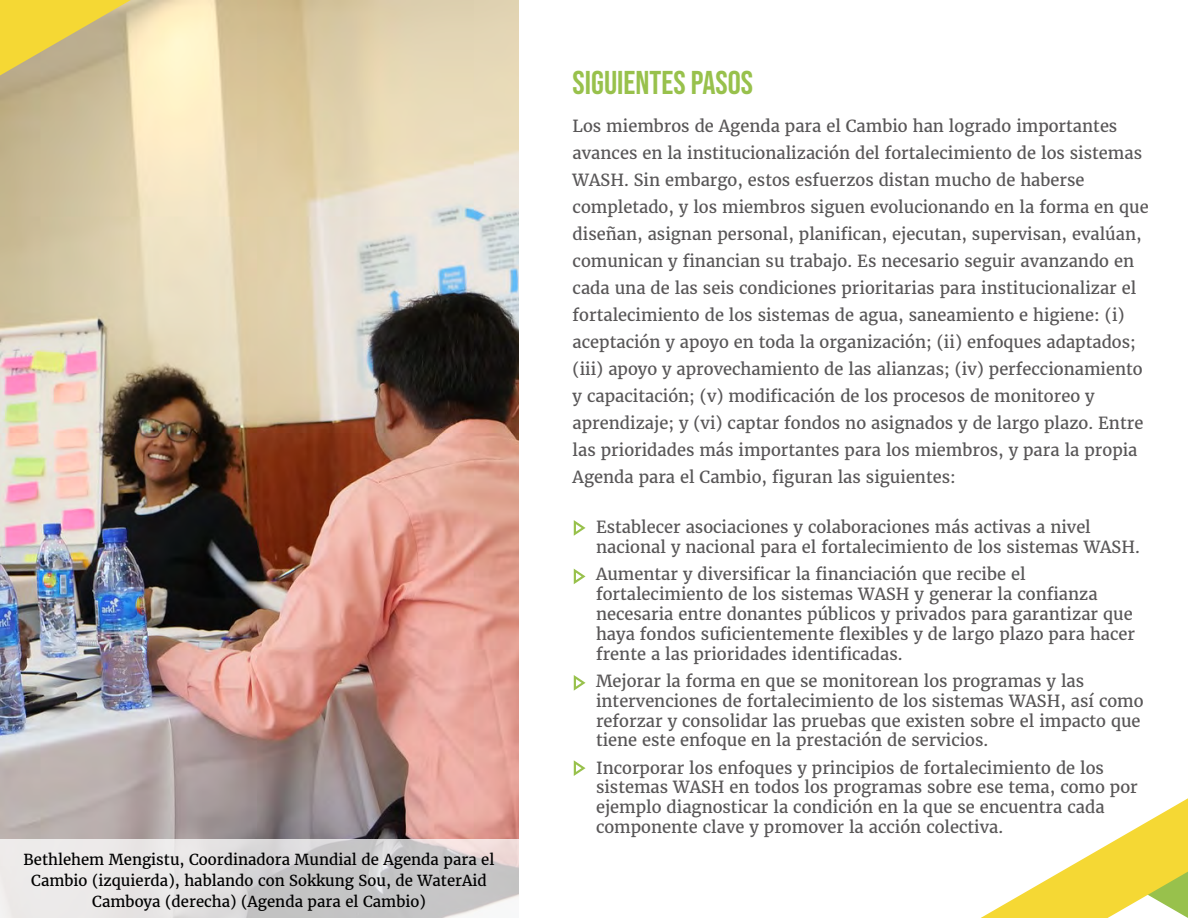
<style>
.page{position:relative;width:1188px;height:918px;background:#fff}
.page>*{position:absolute;margin:0;border:0;box-sizing:border-box;transform-origin:0 0}
.t1{font:32.85px "Bebas Neue";color:#98c14c}
.t2{font:16.5px/27px "Merriweather";color:#585657}
.t3{font:15px/21px "Merriweather";color:#000;text-align:center}
</style>
<div class="page">
<svg style="left:981px;top:799px;width:206px;height:119px"></svg>
<img style="left:0;top:0;width:518px;height:839px">
<svg style="left:0;top:0;width:131px;height:75px;background:#d9c461"></svg>
<svg style="left:574px;top:520px;width:11px;height:16px"></svg>
<svg style="left:574px;top:569px;width:11px;height:15px"></svg>
<svg style="left:574px;top:675px;width:11px;height:16px"></svg>
<svg style="left:574px;top:760px;width:11px;height:16px"></svg>
<svg style="left:0;top:839px;width:518px;height:79px;background:#dad7d8"></svg>
<p class="t3" style="left:24px;top:849px;width:472px">Bethlehem Mengistu, Coordinadora Mundial de Agenda para el<br>Cambio (izquierda), hablando con Sokkung Sou, de WaterAid<br>Camboya (derecha) (Agenda para el Cambio)</p>
<h1 class="t1" style="left:572px;top:64px;width:182px">SIGUIENTES PASOS</h1>
<p class="t2" style="left:572px;top:113px;width:577px">Los miembros de Agenda para el Cambio han logrado importantes avances en la institucionalización del fortalecimiento de los sistemas WASH. Sin embargo, estos esfuerzos distan mucho de haberse completado, y los miembros siguen evolucionando en la forma en que diseñan, asignan personal, planifican, ejecutan, supervisan, evalúan, comunican y financian su trabajo. Es necesario seguir avanzando en cada una de las seis condiciones prioritarias para institucionalizar el fortalecimiento de los sistemas de agua, saneamiento e higiene: (i) aceptación y apoyo en toda la organización; (ii) enfoques adaptados; (iii) apoyo y aprovechamiento de las alianzas; (iv) perfeccionamiento y capacitación; (v) modificación de los procesos de monitoreo y aprendizaje; y (vi) captar fondos no asignados y de largo plazo. Entre las prioridades más importantes para los miembros, y para la propia Agenda para el Cambio, figuran las siguientes:</p>
<p class="t2" style="left:596px;top:518px;width:545px;line-height:19.8px">Establecer asociaciones y colaboraciones más activas a nivel nacional y nacional para el fortalecimiento de los sistemas WASH.</p>
<p class="t2" style="left:596px;top:565px;width:540px;line-height:19.8px">Aumentar y diversificar la financiación que recibe el fortalecimiento de los sistemas WASH y generar la confianza necesaria entre donantes públicos y privados para garantizar que haya fondos suficientemente flexibles y de largo plazo para hacer frente a las prioridades identificadas.</p>
<p class="t2" style="left:596px;top:671px;width:549px;line-height:19.8px">Mejorar la forma en que se monitorean los programas y las intervenciones de fortalecimiento de los sistemas WASH, así como reforzar y consolidar las pruebas que existen sobre el impacto que tiene este enfoque en la prestación de servicios.</p>
<p class="t2" style="left:596px;top:758px;width:543px;line-height:19.8px">Incorporar los enfoques y principios de fortalecimiento de los sistemas WASH en todos los programas sobre ese tema, como por ejemplo diagnosticar la condición en la que se encuentra cada componente clave y promover la acción colectiva.</p>
</div>
